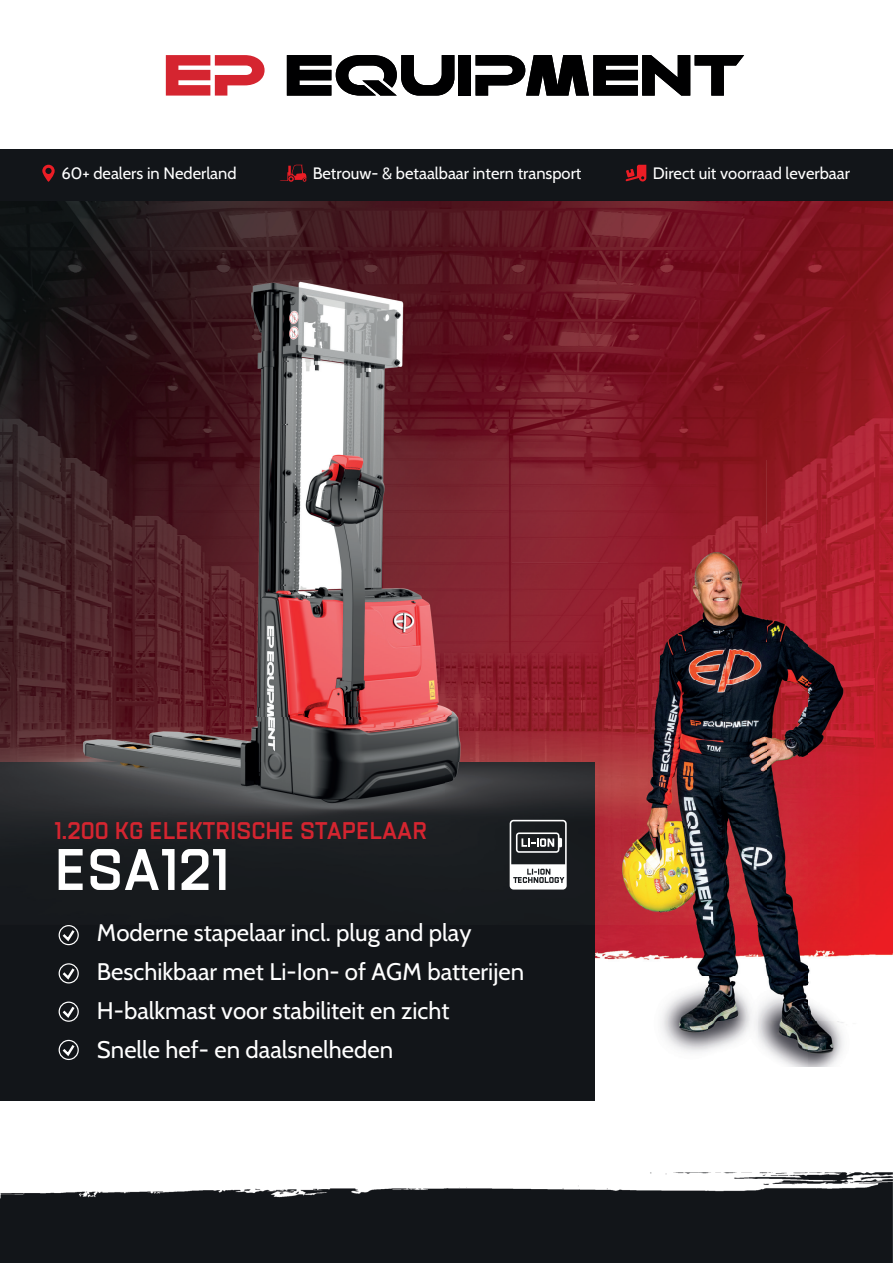
<style>
.page{position:relative;width:893px;height:1263px;background:#fff}
.page>*{position:absolute;margin:0;border:0;box-sizing:border-box;transform-origin:0 0}
.t1{font:600 58.5px "Revx Neue";color:#fff}
.t2{font:24px/39px "Cabin";color:#fff}
.t3{font:600 24px "Revx Neue";color:#d52530}
.t4{font:16.5px "Cabin";color:#fff}
</style>
<div class="page">
<img style="left:766px;top:200px;width:126px;height:362px">
<img style="left:578px;top:976px;width:52px;height:287px">
<img style="left:841px;top:1172px;width:52px;height:91px">
<div style="left:0;top:1187px;width:578px;height:76px;background:#121519"></div>
<img style="left:630px;top:1172px;width:211px;height:91px">
<img style="left:892px;top:200px;width:1px;height:362px">
<img style="left:859px;top:562px;width:34px;height:394px">
<img style="left:594px;top:770px;width:14px;height:206px">
<div style="left:459px;top:55px;width:12px;height:41px;background:#000001"></div>
<svg style="left:287px;top:55px;width:167px;height:41px"></svg>
<svg style="left:476px;top:55px;width:268px;height:41px"></svg>
<svg style="left:166px;top:55px;width:99px;height:41px"></svg>
<div style="left:0;top:762px;width:594px;height:339px;background:#121519"></div>
<img style="left:0;top:200px;width:766px;height:259px">
<img style="left:0;top:459px;width:511px;height:303px">
<img style="left:511px;top:459px;width:255px;height:103px">
<img style="left:511px;top:562px;width:97px;height:208px">
<img style="left:0;top:762px;width:594px;height:128px">
<img style="left:608px;top:927px;width:251px;height:140px">
<img style="left:766px;top:534px;width:93px;height:344px">
<img style="left:608px;top:924px;width:151px;height:3px">
<img style="left:759px;top:878px;width:100px;height:49px">
<img style="left:608px;top:534px;width:158px;height:390px">
<svg style="left:510px;top:820px;width:57px;height:69px"></svg>
<div style="left:59px;top:1040px;width:20px;height:20px;border:1px solid #fff;border-radius:50%"></div>
<svg style="left:60px;top:1042px;width:17px;height:16px"></svg>
<div style="left:59px;top:925px;width:20px;height:20px;border:1px solid #fff;border-radius:50%"></div>
<svg style="left:60px;top:927px;width:17px;height:16px"></svg>
<div style="left:59px;top:963px;width:20px;height:20px;border:1px solid #fff;border-radius:50%"></div>
<svg style="left:60px;top:966px;width:17px;height:15px"></svg>
<div style="left:59px;top:1001px;width:20px;height:21px;border:1px solid #fff;border-radius:50%"></div>
<svg style="left:60px;top:1004px;width:17px;height:16px"></svg>
<div style="left:0;top:149px;width:893px;height:51px;background:#121519"></div>
<svg style="left:42px;top:165px;width:13px;height:17px"></svg>
<svg style="left:625px;top:165px;width:21px;height:16px"></svg>
<svg style="left:280px;top:165px;width:27px;height:17px"></svg>
<p class="t4" style="left:62px;top:161px;width:177px">60+ dealers in Nederland</p>
<p class="t4" style="left:313px;top:161px;width:270px">Betrouw- &amp; betaalbaar intern transport</p>
<p class="t4" style="left:653px;top:161px;width:199px">Direct uit voorraad leverbaar</p>
<p class="t3" style="left:54px;top:817px;width:374px">1.200 KG ELEKTRISCHE STAPELAAR</p>
<h1 class="t1" style="left:54px;top:835px;width:177px">ESA121</h1>
<p class="t2" style="left:97px;top:911px;width:429px">Moderne stapelaar incl. plug and play Beschikbaar met Li-Ion- of AGM batterijen H-balkmast voor stabiliteit en zicht<br>Snelle hef- en daalsnelheden</p>
</div>
